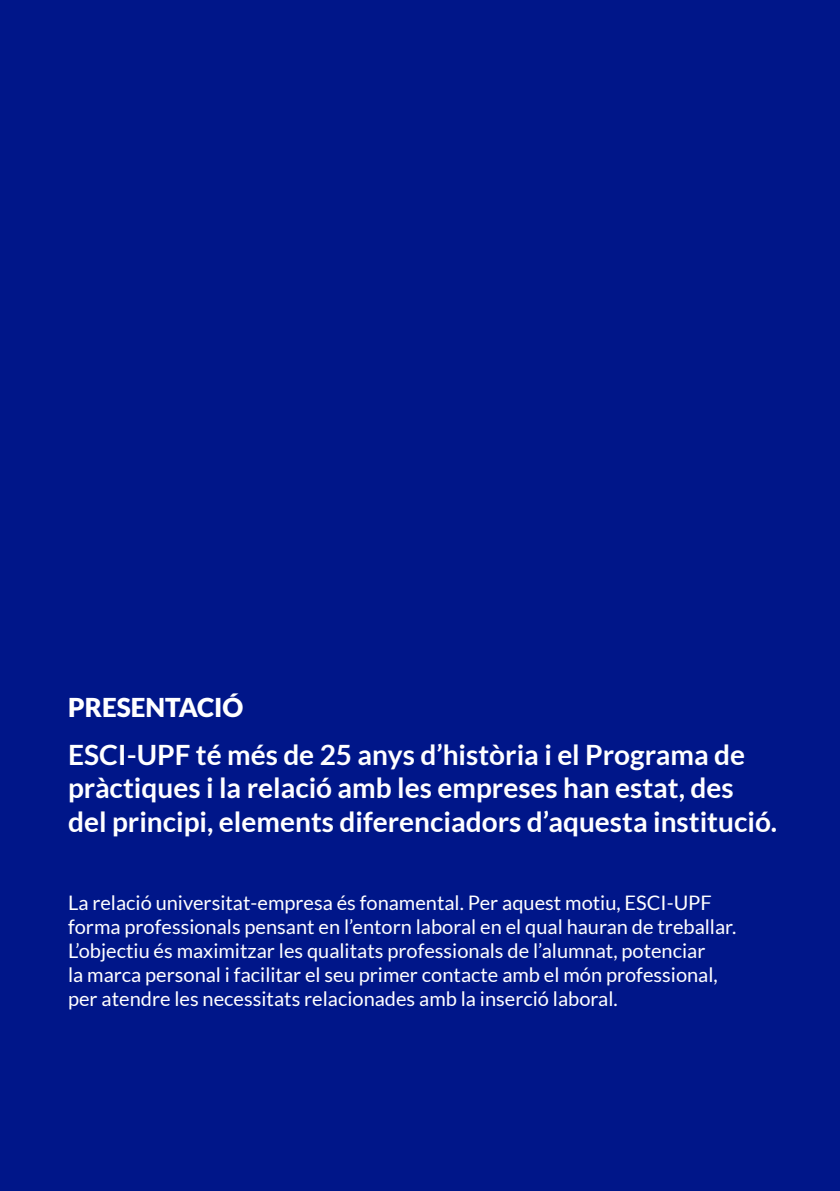
<style>
.page{position:relative;width:840px;height:1191px;background:#fff}
.page>*{position:absolute;margin:0;border:0;box-sizing:border-box;transform-origin:0 0}
.t1{font:700 28px/33.6px "Lato";color:#fff}
.t2{font:900 26px "Lato";color:#fff}
.t3{font:20px/24px "Lato";color:#fff}
</style>
<div class="page">
<div style="left:0;top:0;width:839px;height:1191px;background:#001689"></div>
<p class="t2" style="left:68px;top:692px;width:177px">PRESENTACIÓ</p>
<p class="t1" style="left:68px;top:737px;width:710px">ESCI-UPF té més de 25 anys d’història i el Programa de pràctiques i la relació amb les empreses han estat, des del principi, elements diferenciadors d’aquesta institució.</p>
<p class="t3" style="left:68px;top:890px;width:669px">La relació universitat-empresa és fonamental. Per aquest motiu, ESCI-UPF forma professionals pensant en l’entorn laboral en el qual hauran de treballar.</p>
<p class="t3" style="left:68px;top:938px;width:650px">L’objectiu és maximitzar les qualitats professionals de l’alumnat, potenciar la marca personal i facilitar el seu primer contacte amb el món professional, per atendre les necessitats relacionades amb la inserció laboral.</p>
</div>
